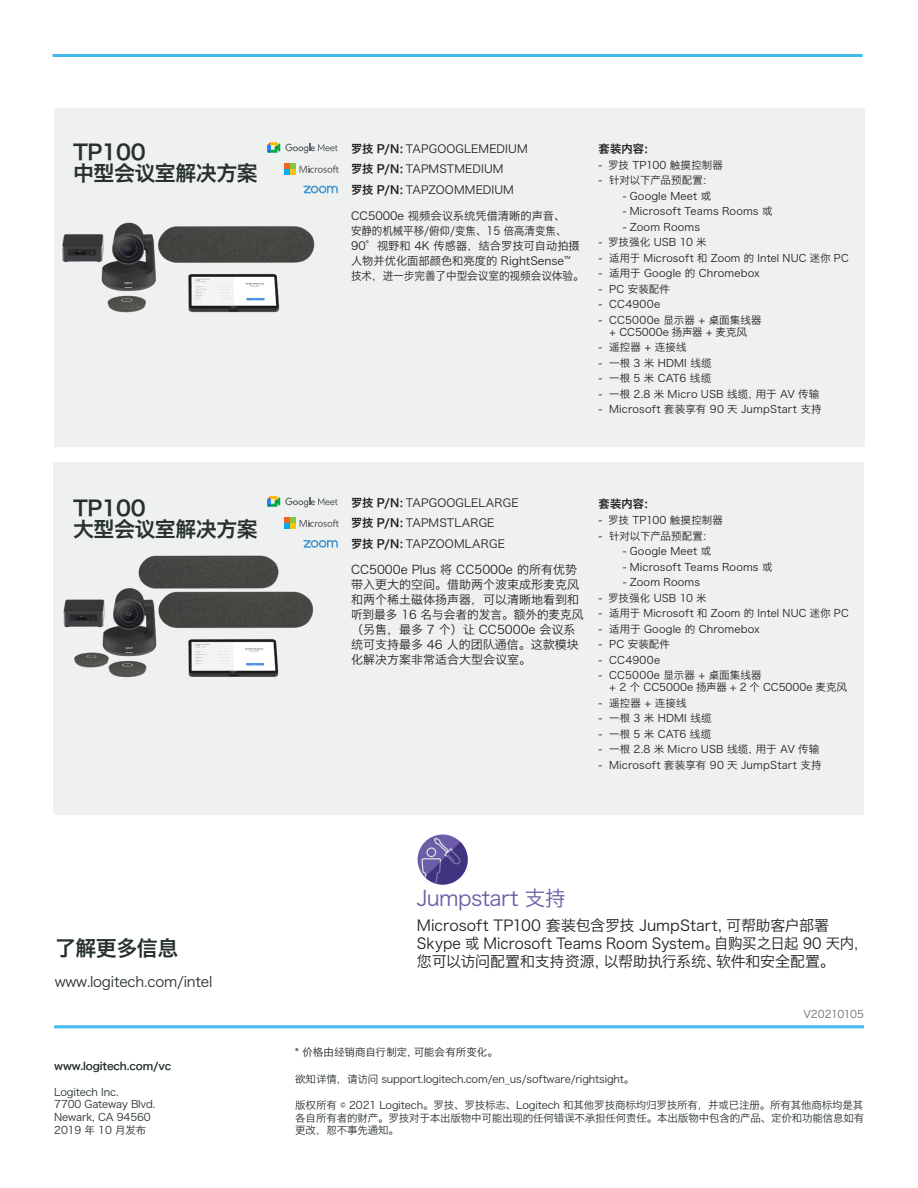
<style>
.page{position:relative;width:918px;height:1188px;background:#fff}
.page>*{position:absolute;margin:0;border:0;box-sizing:border-box;transform-origin:0 0}
.t1{font:21px/21px "Hiragino Sans GB W6";letter-spacing:-.025em;color:#26312a}
.chartbody{font:21px "Hiragino Sans GB W3";letter-spacing:-.03em;color:#6d5da8}
.chartbody-2{font:15px/18px "Hiragino Sans GB W3";letter-spacing:-.005em;color:#231f20}
.t2{font:14.25px "Hiragino Sans GB W3";letter-spacing:-.015em;color:#26312a}
.t3{font:12px/15px "Hiragino Sans GB W3";color:#231f20}
.t4{font:11.25px/20.5px "Hiragino Sans GB W3";color:#231f20}
.chartsubhead{font:11.25px "Hiragino Sans GB W6";letter-spacing:.01em;color:#231f20}
.chartbullet{font:10.5px/12px "Hiragino Sans GB W3";letter-spacing:.01em;color:#231f20;text-align:center}
.t5{font:10.5px/12.6px "Hiragino Sans GB W3";letter-spacing:-.015em;color:#26312a;text-align:justify}
.chartbullet-2{font:10.5px "Hiragino Sans GB W3";letter-spacing:-.01em;color:#231f20}
.legal{font:10.5px "Hiragino Sans GB W3";color:#231f20}
.t6{font:10.5px "Hiragino Sans GB W6";letter-spacing:-.015em;color:#26312a}
.legal-2{font:10.5px "Hiragino Sans GB W3";letter-spacing:-.025em;color:#6c6d70}
.s1{font-family:"Hiragino Sans GB W6"}
</style>
<div class="page">
<div style="left:54px;top:108px;width:810px;height:338px;background:#eff1f1"></div>
<div style="left:54px;top:463px;width:810px;height:352px;background:#eff1f1"></div>
<svg style="left:303px;top:540px;width:35px;height:8px"></svg>
<svg style="left:284px;top:163px;width:55px;height:12px"></svg>
<svg style="left:284px;top:518px;width:55px;height:11px"></svg>
<svg style="left:267px;top:142px;width:71px;height:11px"></svg>
<svg style="left:267px;top:496px;width:71px;height:11px"></svg>
<hr style="left:53px;top:54px;width:810px;height:3px;background:#40bbec">
<img style="left:62px;top:185px;width:276px;height:128px">
<img style="left:63px;top:555px;width:251px;height:123px">
<hr style="left:54px;top:1025px;width:810px;height:3px;background:#40bbec">
<svg style="left:417px;top:834px;width:52px;height:52px"></svg>
<div style="left:416px;top:833px;width:54px;height:54px;border:2px solid #fff;border-radius:50%"></div>
<svg style="left:421px;top:837px;width:49px;height:50px"></svg>
<h2 class="t1" style="left:73px;top:141px;width:186px">TP100<br>中型会议室解决方案</h2>
<h2 class="t1" style="left:73px;top:497px;width:186px">TP100<br>大型会议室解决方案</h2>
<p class="t4" style="left:351px;top:138px;width:178px"><span class="s1">罗技 P/N：</span>TAPGOOGLEMEDIUM<span class="s1">罗技 P/N：</span>TAPMSTMEDIUM<br><span class="s1">罗技 P/N：</span>TAPZOOMMEDIUM</p>
<p class="t4" style="left:351px;top:208px;width:235px;line-height:15px">CC5000e 视频会议系统凭借清晰的声音、<br>安静的机械平移/俯仰/变焦、15 倍高清变焦、<br>90°视野和 4K 传感器，结合罗技可自动拍摄人物并优化面部颜色和亮度的 RightSense<sup>™</sup>技术，进一步完善了中型会议室的视频会议体验。</p>
<p class="chartsubhead" style="left:599px;top:141px;width:58px">套装内容：</p>
<p class="chartbullet" style="left:599px;top:159px;width:126px">- 罗技 TP100 触摸控制器</p>
<p class="chartbullet-2" style="left:599px;top:174px;width:116px">- 针对以下产品预配置：</p>
<p class="chartbullet" style="left:623px;top:190px;width:90px">- Google Meet 或</p>
<p class="chartbullet" style="left:623px;top:205px;width:151px">- Microsoft Teams Rooms 或</p>
<p class="chartbullet" style="left:623px;top:221px;width:79px">- Zoom Rooms</p>
<p class="chartbullet" style="left:599px;top:236px;width:110px">- 罗技强化 USB 10 米</p>
<p class="chartbullet" style="left:599px;top:252px;width:252px">- 适用于 Microsoft 和 Zoom 的 Intel NUC 迷你 PC</p>
<p class="chartbullet" style="left:599px;top:267px;width:163px">- 适用于 Google 的 Chromebox</p>
<p class="chartbullet" style="left:599px;top:283px;width:73px">- PC 安装配件</p>
<p class="chartbullet" style="left:599px;top:298px;width:63px">- CC4900e</p>
<p class="chartbullet" style="left:599px;top:314px;width:165px">- CC5000e 显示器 + 桌面集线器+ CC5000e 扬声器 + 麦克风</p>
<p class="chartbullet" style="left:599px;top:341px;width:90px">- 遥控器 + 连接线</p>
<p class="chartbullet" style="left:599px;top:357px;width:115px">- 一根 3 米 HDMI 线缆</p>
<p class="chartbullet" style="left:599px;top:372px;width:114px">- 一根 5 米 CAT6 线缆</p>
<p class="chartbullet" style="left:599px;top:388px;width:222px">- 一根 2.8 米 Micro USB 线缆，用于 AV 传输</p>
<p class="chartbullet" style="left:599px;top:403px;width:224px">- Microsoft 套装享有 90 天 JumpStart 支持</p>
<p class="t4" style="left:351px;top:492px;width:169px"><span class="s1">罗技 P/N：</span>TAPGOOGLELARGE<span class="s1">罗技 P/N：</span>TAPMSTLARGE<br><span class="s1">罗技 P/N：</span>TAPZOOMLARGE</p>
<p class="t3" style="left:351px;top:561px;width:234px">CC5000e Plus 将 CC5000e 的所有优势带入更大的空间。借助两个波束成形麦克风和两个稀土磁体扬声器，可以清晰地看到和听到最多 16 名与会者的发言。额外的麦克风（另售，最多 7 个）让 CC5000e 会议系统可支持最多 46 人的团队通信。这款模块化解决方案非常适合大型会议室。</p>
<p class="chartsubhead" style="left:599px;top:497px;width:58px">套装内容：</p>
<p class="chartbullet" style="left:599px;top:514px;width:126px">- 罗技 TP100 触摸控制器</p>
<p class="chartbullet-2" style="left:599px;top:529px;width:116px">- 针对以下产品预配置：</p>
<p class="chartbullet" style="left:623px;top:545px;width:90px">- Google Meet 或</p>
<p class="chartbullet" style="left:623px;top:561px;width:151px">- Microsoft Teams Rooms 或</p>
<p class="chartbullet" style="left:623px;top:576px;width:79px">- Zoom Rooms</p>
<p class="chartbullet" style="left:599px;top:592px;width:110px">- 罗技强化 USB 10 米</p>
<p class="chartbullet" style="left:599px;top:607px;width:252px">- 适用于 Microsoft 和 Zoom 的 Intel NUC 迷你 PC</p>
<p class="chartbullet" style="left:599px;top:623px;width:163px">- 适用于 Google 的 Chromebox</p>
<p class="chartbullet" style="left:599px;top:638px;width:73px">- PC 安装配件</p>
<p class="chartbullet" style="left:599px;top:654px;width:63px">- CC4900e</p>
<p class="chartbullet" style="left:609px;top:669px;width:239px;text-align:left;text-indent:-11px">- CC5000e 显示器 + 桌面集线器<br>+ 2 个 CC5000e 扬声器 + 2 个 CC5000e 麦克风</p>
<p class="chartbullet" style="left:599px;top:697px;width:90px">- 遥控器 + 连接线</p>
<p class="chartbullet" style="left:599px;top:712px;width:115px">- 一根 3 米 HDMI 线缆</p>
<p class="chartbullet" style="left:599px;top:728px;width:114px">- 一根 5 米 CAT6 线缆</p>
<p class="chartbullet" style="left:599px;top:743px;width:222px">- 一根 2.8 米 Micro USB 线缆，用于 AV 传输</p>
<p class="chartbullet" style="left:599px;top:759px;width:224px">- Microsoft 套装享有 90 天 JumpStart 支持</p>
<h1 class="t1" style="left:55px;top:936px;width:125px">了解更多信息</h1>
<h3 class="t2" style="left:55px;top:973px;width:159px">www.logitech.com/intel</h3>
<p class="t6" style="left:54px;top:1059px;width:119px">www.logitech.com/vc</p>
<p class="t5" style="left:54px;top:1085px;width:103px;text-align:left">Logitech Inc.<br>7700 Gateway Blvd.<br>Newark, CA 94560<br>2019 年 10 月发布</p>
<p class="chartbody" style="left:417px;top:885px;width:150px">Jumpstart 支持</p>
<p class="chartbody-2" style="left:417px;top:916px;width:453px">Microsoft TP100 套装包含罗技 JumpStart，可帮助客户部署<br>Skype 或 Microsoft Teams Room System。自购买之日起 90 天内，您可以访问配置和支持资源，以帮助执行系统、软件和安全配置。</p>
<p class="legal" style="left:295px;top:1045px;width:204px">* 价格由经销商自行制定，可能会有所变化。</p>
<p class="legal-2" style="left:803px;top:1007px;width:62px">V20210105</p>
<p class="t5" style="left:295px;top:1073px;width:341px">欲知详情，请访问 support.logitech.com/en_us/software/rightsight。</p>
<p class="t5" style="left:295px;top:1099px;width:570px">版权所有 © 2021 Logitech。罗技、罗技标志、Logitech 和其他罗技商标均归罗技所有，并或已注册。所有其他商标均是其各自所有者的财产。罗技对于本出版物中可能出现的任何错误不承担任何责任。本出版物中包含的产品、定价和功能信息如有更改，恕不事先通知。</p>
</div>
